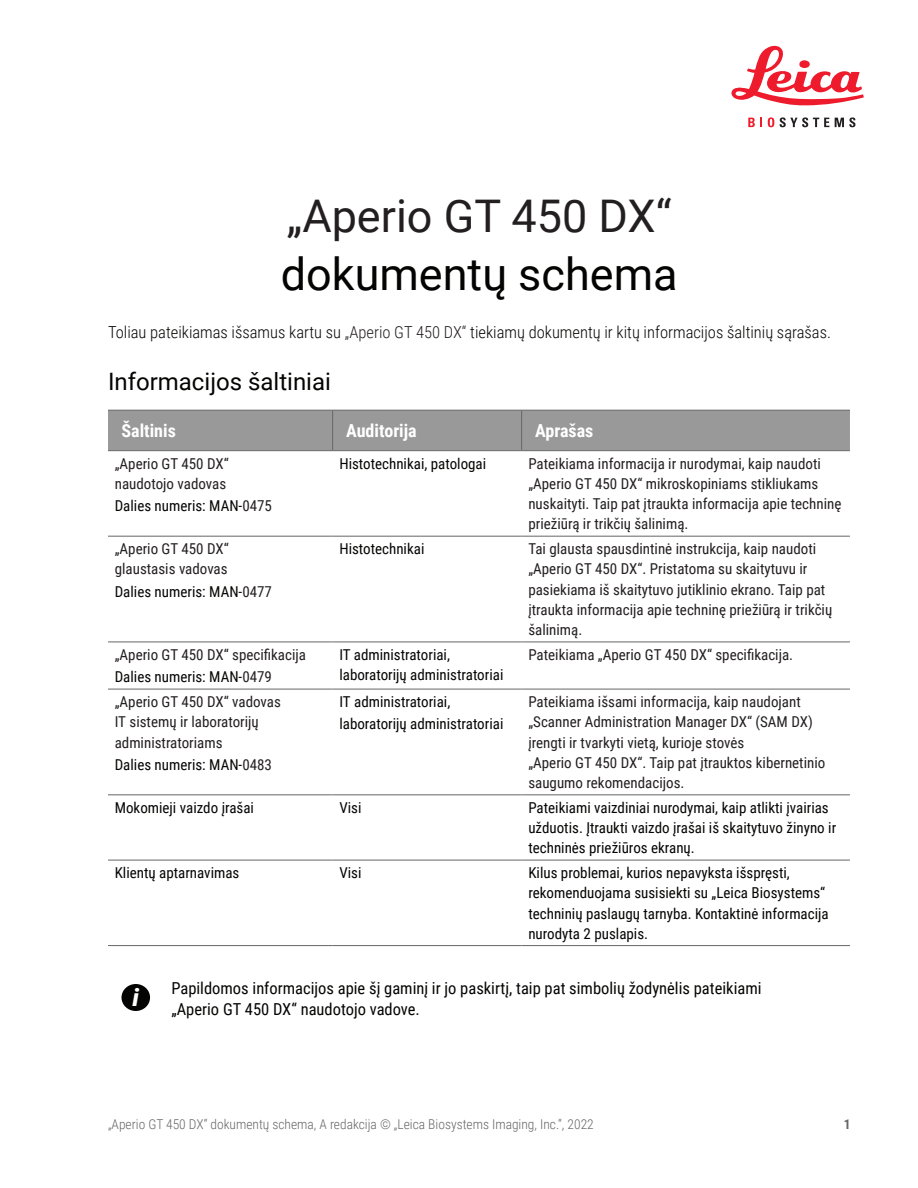
<style>
.page{position:relative;width:918px;height:1188px;background:#fff}
.page>*{position:absolute;margin:0;border:0;box-sizing:border-box;transform-origin:0 0}
.t1{font:45px "Roboto";color:#231f20}
.t2{font:45px "Roboto";color:#040503}
.t3{font:24px "Roboto";color:#040503}
.t4{font:italic 900 24px "Roboto";color:#fff}
.t5{font:700 18px "Roboto Condensed";color:#fff}
.t6{font:16.5px/21px "Roboto Condensed";color:#040503}
.t7{font:300 16.5px "Roboto Condensed";color:#040503}
.t8{font:15px/20.2px "Roboto Condensed";color:#231f20}
.t9{font:15px/20.2px "Roboto Condensed";color:#040503}
.t10{font:300 13.5px "Roboto Condensed";color:#666}
.t11{font:700 13.5px "Roboto Condensed";color:#666}
.s1{color:#231f20}
.s2{color:#040503}
</style>
<div class="page">
<svg style="left:731px;top:46px;width:133px;height:60px"></svg>
<svg style="left:748px;top:118px;width:14px;height:9px"></svg>
<svg style="left:768px;top:117px;width:6px;height:10px"></svg>
<svg style="left:780px;top:117px;width:49px;height:10px"></svg>
<svg style="left:835px;top:117px;width:20px;height:10px"></svg>
<div style="left:108px;top:411px;width:742px;height:39px;background:#999"></div>
<svg style="left:108px;top:451px;width:742px;height:409px"></svg>
<hr style="left:108px;top:410px;width:225px;height:1px;background:#666">
<hr style="left:333px;top:410px;width:189px;height:1px;background:#666">
<hr style="left:108px;top:450px;width:225px;height:1px;background:#666">
<hr style="left:333px;top:450px;width:189px;height:1px;background:#666">
<hr style="left:522px;top:450px;width:328px;height:1px;background:#666">
<hr style="left:108px;top:536px;width:225px;height:1px;background:#666">
<hr style="left:333px;top:536px;width:189px;height:1px;background:#666">
<hr style="left:522px;top:536px;width:328px;height:1px;background:#666">
<hr style="left:108px;top:642px;width:225px;height:1px;background:#666">
<hr style="left:333px;top:642px;width:189px;height:1px;background:#666">
<hr style="left:522px;top:642px;width:328px;height:1px;background:#666">
<hr style="left:108px;top:689px;width:225px;height:1px;background:#666">
<hr style="left:333px;top:689px;width:189px;height:1px;background:#666">
<hr style="left:522px;top:689px;width:328px;height:1px;background:#666">
<hr style="left:108px;top:794px;width:225px;height:1px;background:#666">
<hr style="left:333px;top:794px;width:189px;height:1px;background:#666">
<hr style="left:522px;top:794px;width:328px;height:1px;background:#666">
<hr style="left:108px;top:860px;width:225px;height:1px;background:#666">
<hr style="left:333px;top:860px;width:189px;height:1px;background:#666">
<hr style="left:522px;top:860px;width:328px;height:1px;background:#666">
<hr style="left:108px;top:945px;width:225px;height:1px;background:#666">
<hr style="left:333px;top:945px;width:189px;height:1px;background:#666">
<hr style="left:522px;top:945px;width:328px;height:1px;background:#666">
<hr style="left:332px;top:411px;width:1px;height:39px;background:#666">
<hr style="left:522px;top:410px;width:328px;height:1px;background:#666">
<hr style="left:521px;top:411px;width:1px;height:39px;background:#666">
<div style="left:121px;top:984px;width:29px;height:27px;background:#040503;border-radius:50%"></div>
<h1 class="t1" style="left:287px;top:184px;width:386px">„Aperio GT 450 DX“</h1>
<h1 class="t2" style="left:281px;top:243px;width:398px">dokumentų schema</h1>
<p class="t7" style="left:108px;top:321px;width:725px">Toliau pateikiamas išsamus kartu su <span class="s1">„Aperio GT 450 DX“</span> tiekiamų dokumentų ir kitų informacijos šaltinių sąrašas.</p>
<h2 class="t3" style="left:108px;top:364px;width:225px">Informacijos šaltiniai</h2>
<p class="t5" style="left:122px;top:418px;width:56px">Šaltinis</p>
<p class="t5" style="left:346px;top:418px;width:72px">Auditorija</p>
<p class="t5" style="left:535px;top:418px;width:60px">Aprašas</p>
<p class="t8" style="left:115px;top:453px;width:116px">„Aperio GT 450 DX“ naudotojo vadovas</p>
<p class="t9" style="left:115px;top:495px;width:159px">Dalies numeris: MAN-<span class="s1">0475</span></p>
<p class="t9" style="left:339px;top:453px;width:148px">Histotechnikai, patologai</p>
<p class="t8" style="left:528px;top:453px;width:315px">Pateikiama informacija ir nurodymai, kaip naudoti „Aperio GT 450 DX“ mikroskopiniams stikliukams nuskaityti. Taip pat įtraukta informacija apie techninę priežiūrą ir trikčių šalinimą.</p>
<p class="t8" style="left:115px;top:538px;width:116px">„Aperio GT 450 DX“ glaustasis vadovas</p>
<p class="t9" style="left:115px;top:581px;width:159px">Dalies numeris: MAN-<span class="s1">0477</span></p>
<p class="t9" style="left:339px;top:538px;width:87px">Histotechnikai</p>
<p class="t8" style="left:528px;top:538px;width:305px">Tai glausta spausdintinė instrukcija, kaip naudoti „Aperio GT 450 DX“. Pristatoma su skaitytuvu ir pasiekiama iš skaitytuvo jutiklinio ekrano. Taip pat įtraukta informacija apie techninę priežiūrą ir trikčių šalinimą.</p>
<p class="t8" style="left:115px;top:643px;width:193px;line-height:22.4px">„Aperio GT 450 DX“ specifikacija<br><span class="s2">Dalies numeris: MAN-</span>0479</p>
<p class="t9" style="left:339px;top:644px;width:166px">IT administratoriai, laboratorijų administratoriai</p>
<p class="t8" style="left:528px;top:644px;width:266px">Pateikiama „Aperio GT 450 DX“ specifikacija.</p>
<p class="t8" style="left:115px;top:691px;width:168px">„Aperio GT 450 DX“ vadovas<br>IT sistemų ir laboratorijų administratoriams</p>
<p class="t9" style="left:115px;top:754px;width:159px">Dalies numeris: MAN-<span class="s1">0483</span></p>
<p class="t9" style="left:339px;top:690px;width:166px;line-height:22.4px">IT administratoriai, laboratorijų administratoriai</p>
<p class="t8" style="left:528px;top:691px;width:298px">Pateikiama išsami informacija, kaip naudojant „Scanner Administration Manager DX“ (SAM DX) įrengti ir tvarkyti vietą, kurioje stovės<br>„Aperio GT 450 DX“. Taip pat įtrauktos kibernetinio saugumo rekomendacijos.</p>
<p class="t9" style="left:115px;top:797px;width:141px">Mokomieji vaizdo įrašai</p>
<p class="t9" style="left:339px;top:797px;width:24px">Visi</p>
<p class="t9" style="left:528px;top:797px;width:309px">Pateikiami vaizdiniai nurodymai, kaip atlikti įvairias užduotis. Įtraukti vaizdo įrašai iš skaitytuvo žinyno ir techninės priežiūros ekranų.</p>
<p class="t9" style="left:115px;top:862px;width:126px">Klientų aptarnavimas</p>
<p class="t9" style="left:339px;top:862px;width:24px">Visi</p>
<p class="t9" style="left:528px;top:862px;width:302px">Kilus problemai, kurios nepavyksta išspręsti, rekomenduojama susisiekti su „Leica Biosystems“ techninių paslaugų tarnyba. Kontaktinė informacija nurodyta 2 puslapis.</p>
<h2 class="t4" style="left:133px;top:981px;width:8px">i</h2>
<p class="t6" style="left:171px;top:977px;width:592px">Papildomos informacijos apie šį gaminį ir jo paskirtį, taip pat simbolių žodynėlis pateikiami „Aperio GT 450 DX“ naudotojo vadove.</p>
<p class="t10" style="left:108px;top:1115px;width:487px">„Aperio GT 450 DX“ dokumentų schema, A redakcija © „Leica Biosystems Imaging, Inc.“, 2022</p>
<p class="t11" style="left:844px;top:1115px;width:8px">1</p>
</div>
